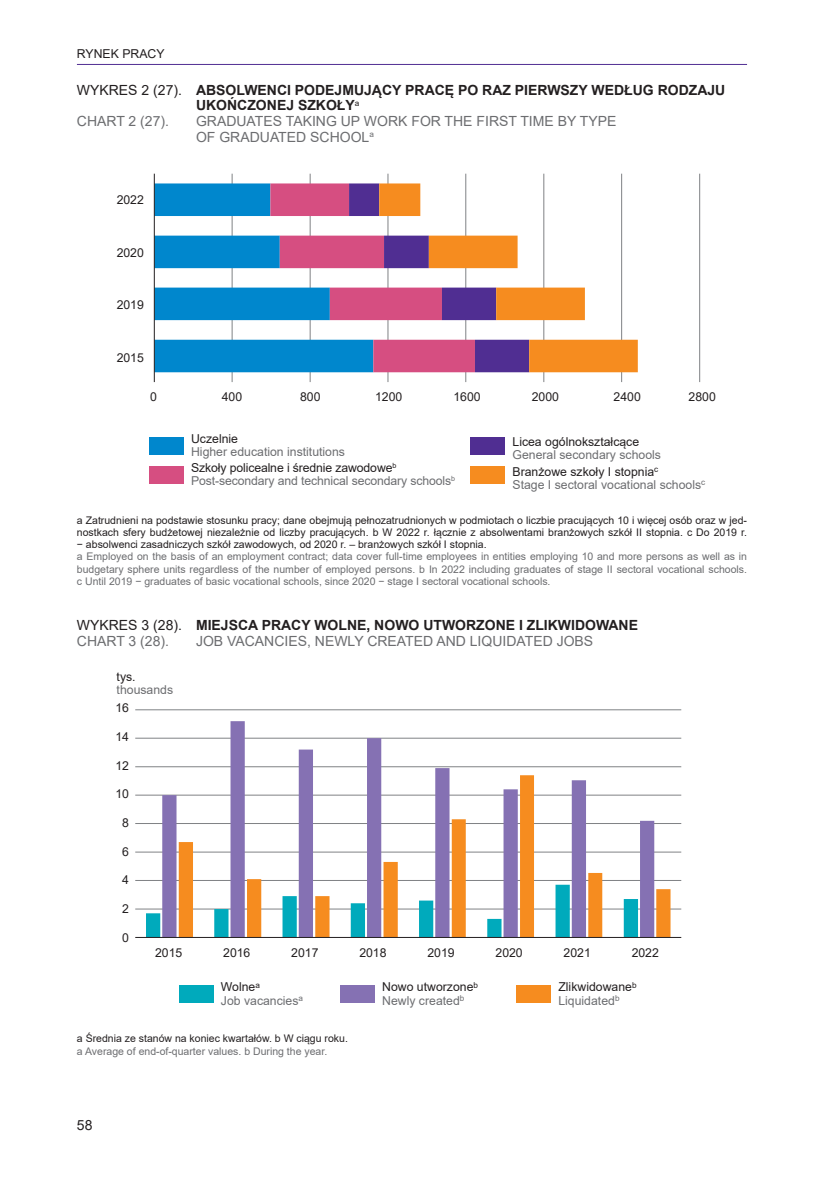
<style>
.page{position:relative;width:824px;height:1181px;background:#fff}
.page>*{position:absolute;margin:0;border:0;box-sizing:border-box;transform-origin:0 0}
.Tytuł_wykresu_mapy_p{font:700 14px/15.8px "Arial";color:#231f20}
.Tytuł_wykresu_mapy_a{font:14px/15.8px "Arial";color:#6c6d70}
.t1{font:14px "Arial";color:#231f20}
.legenda_pl{font:12.25px "Arial";color:#231f20}
.legenda_en{font:12.25px "Arial";color:#6c6d70}
.Notka_ang{font:10.5px/12.2px "Arial";color:#6c6d70;text-align:justify}
.Notka_pl{font:10.5px/12.2px "Arial";color:#231f20;text-align:justify}
.s1{font-weight:400}
</style>
<div class="page">
<hr style="left:77px;top:64px;width:670px;height:1px;background:#502e92">
<div style="left:149px;top:437px;width:35px;height:18px;background:#0087cd"></div>
<div style="left:149px;top:466px;width:35px;height:18px;background:#d64e81"></div>
<div style="left:470px;top:437px;width:35px;height:18px;background:#502e92"></div>
<div style="left:470px;top:466px;width:35px;height:18px;background:#f68c1f"></div>
<div style="left:179px;top:985px;width:34px;height:17px;background:#00aabc"></div>
<div style="left:340px;top:985px;width:35px;height:17px;background:#8571b3"></div>
<div style="left:516px;top:985px;width:35px;height:18px;background:#f68c1f"></div>
<hr style="left:232px;top:174px;width:1px;height:208px;background:#808285">
<hr style="left:310px;top:174px;width:1px;height:208px;background:#808285">
<hr style="left:387px;top:174px;width:1px;height:208px;background:#808285">
<hr style="left:465px;top:174px;width:1px;height:208px;background:#808285">
<hr style="left:543px;top:174px;width:1px;height:208px;background:#808285">
<hr style="left:621px;top:174px;width:1px;height:208px;background:#808285">
<hr style="left:699px;top:174px;width:1px;height:208px;background:#808285">
<svg style="left:155px;top:183px;width:115px;height:189px;fill:#0087cd"></svg>
<svg style="left:270px;top:183px;width:109px;height:189px"></svg>
<svg style="left:379px;top:183px;width:258px;height:189px"></svg>
<hr style="left:154px;top:174px;width:1px;height:208px;background:#231f20">
<hr style="left:135px;top:908px;width:546px;height:1px;background:#808285">
<hr style="left:135px;top:880px;width:546px;height:1px;background:#808285">
<hr style="left:135px;top:852px;width:546px;height:1px;background:#808285">
<hr style="left:135px;top:823px;width:546px;height:1px;background:#808285">
<hr style="left:135px;top:795px;width:546px;height:1px;background:#808285">
<hr style="left:135px;top:766px;width:546px;height:1px;background:#808285">
<hr style="left:135px;top:738px;width:546px;height:1px;background:#808285">
<hr style="left:135px;top:709px;width:546px;height:1px;background:#808285">
<svg style="left:146px;top:908px;width:16px;height:29px"></svg>
<svg style="left:162px;top:721px;width:492px;height:216px"></svg>
<svg style="left:179px;top:775px;width:491px;height:162px"></svg>
<hr style="left:135px;top:937px;width:546px;height:1px;background:#231f20">
<p class="legenda_pl" style="left:77px;top:45px;width:89px">RYNEK PRACY</p>
<p class="Tytuł_wykresu_mapy_p" style="left:196px;top:82px;width:530px;text-indent:-119px"><span class="s1">WYKRES 2 (27).</span> ABSOLWENCI PODEJMUJĄCY PRACĘ PO RAZ PIERWSZY WEDŁUG RODZAJU<br>UKOŃCZONEJ SZKOŁY<sup>a</sup></p>
<p class="Tytuł_wykresu_mapy_a" style="left:77px;top:113px;width:94px">CHART 2 (27).</p>
<p class="Tytuł_wykresu_mapy_a" style="left:196px;top:113px;width:422px">GRADUATES TAKING UP WORK FOR THE FIRST TIME BY TYPE<br>OF GRADUATED SCHOOL<sup>a</sup></p>
<p class="legenda_pl" style="left:117px;top:192px;width:29px">2022</p>
<p class="legenda_pl" style="left:117px;top:244px;width:29px">2020</p>
<p class="legenda_pl" style="left:117px;top:296px;width:29px">2019</p>
<p class="legenda_pl" style="left:117px;top:349px;width:29px">2015</p>
<p class="legenda_pl" style="left:150px;top:388px;width:8px">0</p>
<p class="legenda_pl" style="left:222px;top:388px;width:22px">400</p>
<p class="legenda_pl" style="left:300px;top:388px;width:22px">800</p>
<p class="legenda_pl" style="left:375px;top:388px;width:29px">1200</p>
<p class="legenda_pl" style="left:453px;top:388px;width:29px">1600</p>
<p class="legenda_pl" style="left:531px;top:388px;width:29px">2000</p>
<p class="legenda_pl" style="left:613px;top:388px;width:29px">2400</p>
<p class="legenda_pl" style="left:688px;top:388px;width:29px">2800</p>
<p class="legenda_pl" style="left:191px;top:430px;width:48px">Uczelnie</p>
<p class="legenda_en" style="left:191px;top:443px;width:155px">Higher education institutions</p>
<p class="legenda_pl" style="left:191px;top:459px;width:207px">Szkoły policealne i średnie zawodowe<sup>b</sup></p>
<p class="legenda_en" style="left:191px;top:472px;width:265px">Post-secondary and technical secondary schools<sup>b</sup></p>
<p class="legenda_pl" style="left:512px;top:433px;width:128px">Licea ogólnokształcące</p>
<p class="legenda_en" style="left:512px;top:446px;width:150px">General secondary schools</p>
<p class="legenda_pl" style="left:512px;top:463px;width:147px">Branżowe szkoły I stopnia<sup>c</sup></p>
<p class="legenda_en" style="left:512px;top:476px;width:194px">Stage I sectoral vocational schools<sup>c</sup></p>
<p class="Notka_pl" style="left:77px;top:514px;width:671px">a Zatrudnieni na podstawie stosunku pracy; dane obejmują pełnozatrudnionych w podmiotach o liczbie pracujących 10 i więcej osób oraz w jed&shy;nostkach sfery budżetowej niezależnie od liczby pracujących. b W 2022 r. łącznie z absolwentami branżowych szkół II stopnia. c Do 2019 r. − absolwenci zasadniczych szkół zawodowych, od 2020 r. – branżowych szkół I stopnia.</p>
<p class="Notka_ang" style="left:77px;top:550px;width:671px">a Employed on the basis of an employment contract; data cover full-time employees in entities employing 10 and more persons as well as in budgetary sphere units regardless of the number of employed persons. b In 2022 including graduates of stage II sectoral vocational schools. c Until 2019 − graduates of basic vocational schools, since 2020 − stage I sectoral vocational schools.</p>
<p class="Tytuł_wykresu_mapy_p" style="left:77px;top:618px;width:562px"><span class="s1">WYKRES 3 (28).</span> MIEJSCA PRACY WOLNE, NOWO UTWORZONE I ZLIKWIDOWANE</p>
<p class="Tytuł_wykresu_mapy_a" style="left:77px;top:633px;width:94px">CHART 3 (28).</p>
<p class="Tytuł_wykresu_mapy_a" style="left:196px;top:633px;width:399px">JOB VACANCIES, NEWLY CREATED AND LIQUIDATED JOBS</p>
<p class="legenda_pl" style="left:117px;top:668px;width:21px">tys.</p>
<p class="legenda_en" style="left:117px;top:681px;width:58px">thousands</p>
<p class="legenda_pl" style="left:115px;top:699px;width:15px">16</p>
<p class="legenda_pl" style="left:115px;top:728px;width:15px">14</p>
<p class="legenda_pl" style="left:115px;top:757px;width:15px">12</p>
<p class="legenda_pl" style="left:115px;top:785px;width:15px">10</p>
<p class="legenda_pl" style="left:122px;top:814px;width:8px">8</p>
<p class="legenda_pl" style="left:122px;top:843px;width:8px">6</p>
<p class="legenda_pl" style="left:122px;top:871px;width:8px">4</p>
<p class="legenda_pl" style="left:122px;top:900px;width:8px">2</p>
<p class="legenda_pl" style="left:122px;top:929px;width:8px">0</p>
<p class="legenda_pl" style="left:155px;top:944px;width:29px">2015</p>
<p class="legenda_pl" style="left:223px;top:944px;width:29px">2016</p>
<p class="legenda_pl" style="left:291px;top:944px;width:29px">2017</p>
<p class="legenda_pl" style="left:359px;top:944px;width:29px">2018</p>
<p class="legenda_pl" style="left:427px;top:944px;width:29px">2019</p>
<p class="legenda_pl" style="left:495px;top:944px;width:29px">2020</p>
<p class="legenda_pl" style="left:563px;top:944px;width:29px">2021</p>
<p class="legenda_pl" style="left:631px;top:944px;width:29px">2022</p>
<p class="legenda_pl" style="left:221px;top:978px;width:41px">Wolne<sup>a</sup></p>
<p class="legenda_en" style="left:221px;top:992px;width:84px">Job vacancies<sup>a</sup></p>
<p class="legenda_pl" style="left:382px;top:978px;width:97px">Nowo utworzone<sup>b</sup></p>
<p class="legenda_en" style="left:382px;top:992px;width:84px">Newly created<sup>b</sup></p>
<p class="legenda_pl" style="left:558px;top:978px;width:80px">Zlikwidowane<sup>b</sup></p>
<p class="legenda_en" style="left:558px;top:992px;width:63px">Liquidated<sup>b</sup></p>
<p class="Notka_pl" style="left:77px;top:1032px;width:272px">a Średnia ze stanów na koniec kwartałów. b W ciągu roku.</p>
<p class="Notka_ang" style="left:77px;top:1044px;width:252px">a Average of end-of-quarter values. b During the year.</p>
<h1 class="t1" style="left:77px;top:1115px;width:17px">58</h1>
</div>
